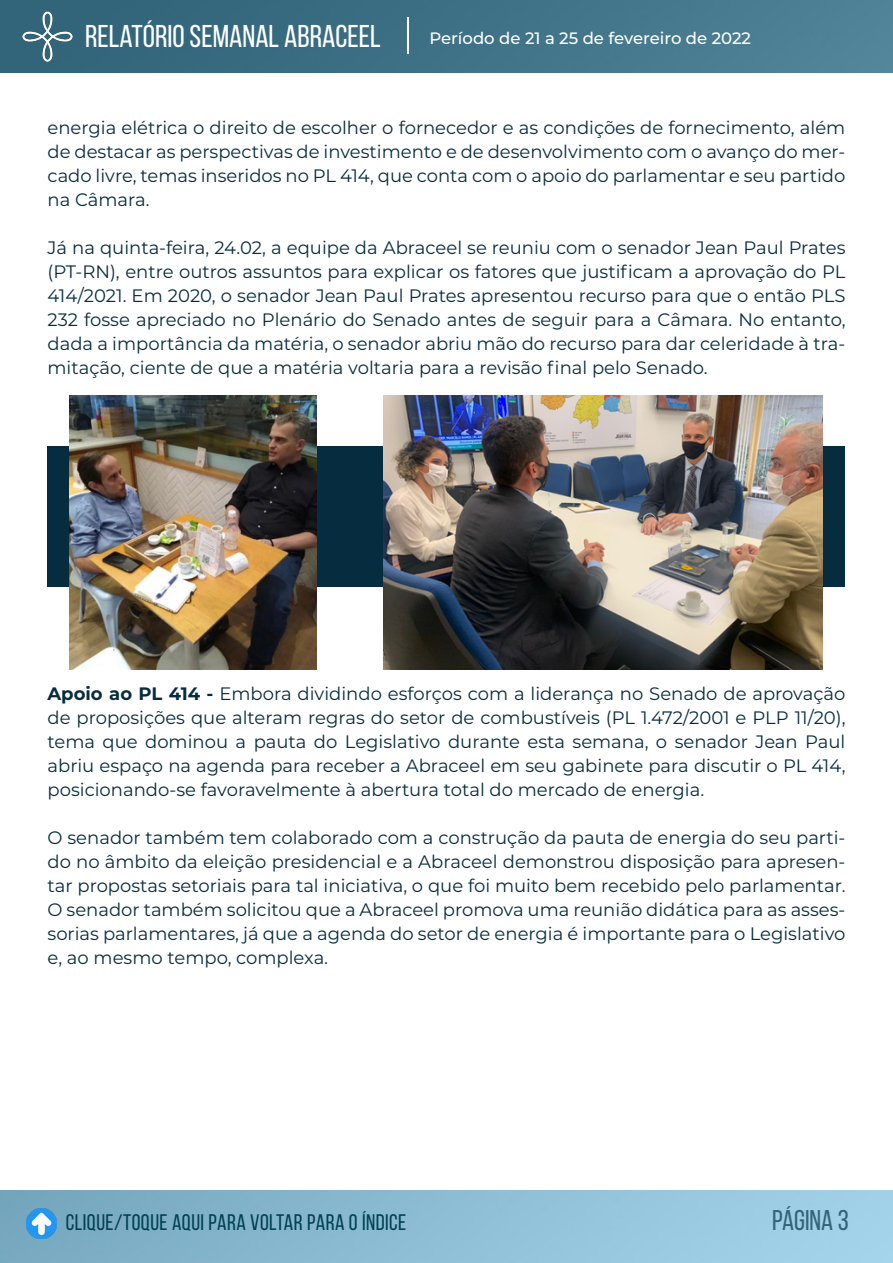
<style>
.page{position:relative;width:893px;height:1263px;background:#fff}
.page>*{position:absolute;margin:0;border:0;box-sizing:border-box;transform-origin:0 0}
.t1{font:31.5px "Bebas Neue";color:#fff}
.t2{font:28.5px "Bebas Neue";color:#326479}
.t3{font:22.5px "Bebas Neue";letter-spacing:.02em;color:#014153}
.t4{font:18px/24px "Montserrat";color:#062d3f;text-align:justify}
.t5{font:500 16.5px "Montserrat";color:#fff}
.s1{font-weight:700}
</style>
<div class="page">
<img style="left:0;top:0;width:893px;height:72px">
<img style="left:0;top:1191px;width:892px;height:72px">
<img style="left:23px;top:11px;width:50px;height:50px">
<hr style="left:407px;top:17px;width:2px;height:37px;background:#fff">
<img style="left:27px;top:1209px;width:29px;height:29px">
<div style="left:48px;top:446px;width:797px;height:141px;background:#062d3f"></div>
<img style="left:70px;top:395px;width:246px;height:275px">
<img style="left:383px;top:395px;width:439px;height:275px">
<h1 class="t1" style="left:85px;top:19px;width:297px">RELATÓRIO SEMANAL ABRACEEL</h1>
<p class="t5" style="left:429px;top:26px;width:323px">Período de 21 a 25 de fevereiro de 2022</p>
<p class="t4" style="left:48px;top:115px;width:799px">energia elétrica o direito de escolher o fornecedor e as condições de fornecimento, além de destacar as perspectivas de investimento e de desenvolvimento com o avanço do mer&shy;cado livre, temas inseridos no PL 414, que conta com o apoio do parlamentar e seu partido na Câmara.</p>
<p class="t4" style="left:48px;top:235px;width:799px">Já na quinta-feira, 24.02, a equipe da Abraceel se reuniu com o senador Jean Paul Prates (PT-RN), entre outros assuntos para explicar os fatores que justificam a aprovação do PL 414/2021. Em 2020, o senador Jean Paul Prates apresentou recurso para que o então PLS 232 fosse apreciado no Plenário do Senado antes de seguir para a Câmara. No entanto, dada a importância da matéria, o senador abriu mão do recurso para dar celeridade à tra&shy;mitação, ciente de que a matéria voltaria para a revisão final pelo Senado.</p>
<p class="t4" style="left:48px;top:681px;width:799px"><span class="s1">Apoio ao PL 414 -</span> Embora dividindo esforços com a liderança no Senado de aprovação de proposições que alteram regras do setor de combustíveis (PL 1.472/2001 e PLP 11/20), tema que dominou a pauta do Legislativo durante esta semana, o senador Jean Paul abriu espaço na agenda para receber a Abraceel em seu gabinete para discutir o PL 414, posicionando-se favoravelmente à abertura total do mercado de energia.</p>
<p class="t4" style="left:48px;top:825px;width:799px">O senador também tem colaborado com a construção da pauta de energia do seu parti&shy;do no âmbito da eleição presidencial e a Abraceel demonstrou disposição para apresen&shy;tar propostas setoriais para tal iniciativa, o que foi muito bem recebido pelo parlamentar.<br>O senador também solicitou que a Abraceel promova uma reunião didática para as asses&shy;sorias parlamentares, já que a agenda do setor de energia é importante para o Legislativo e, ao mesmo tempo, complexa.</p>
<p class="t3" style="left:66px;top:1210px;width:342px">CLIQUE/TOQUE AQUI PARA VOLTAR PARA O ÍNDICE</p>
<h2 class="t2" style="left:772px;top:1205px;width:78px">PÁGINA 3</h2>
</div>
